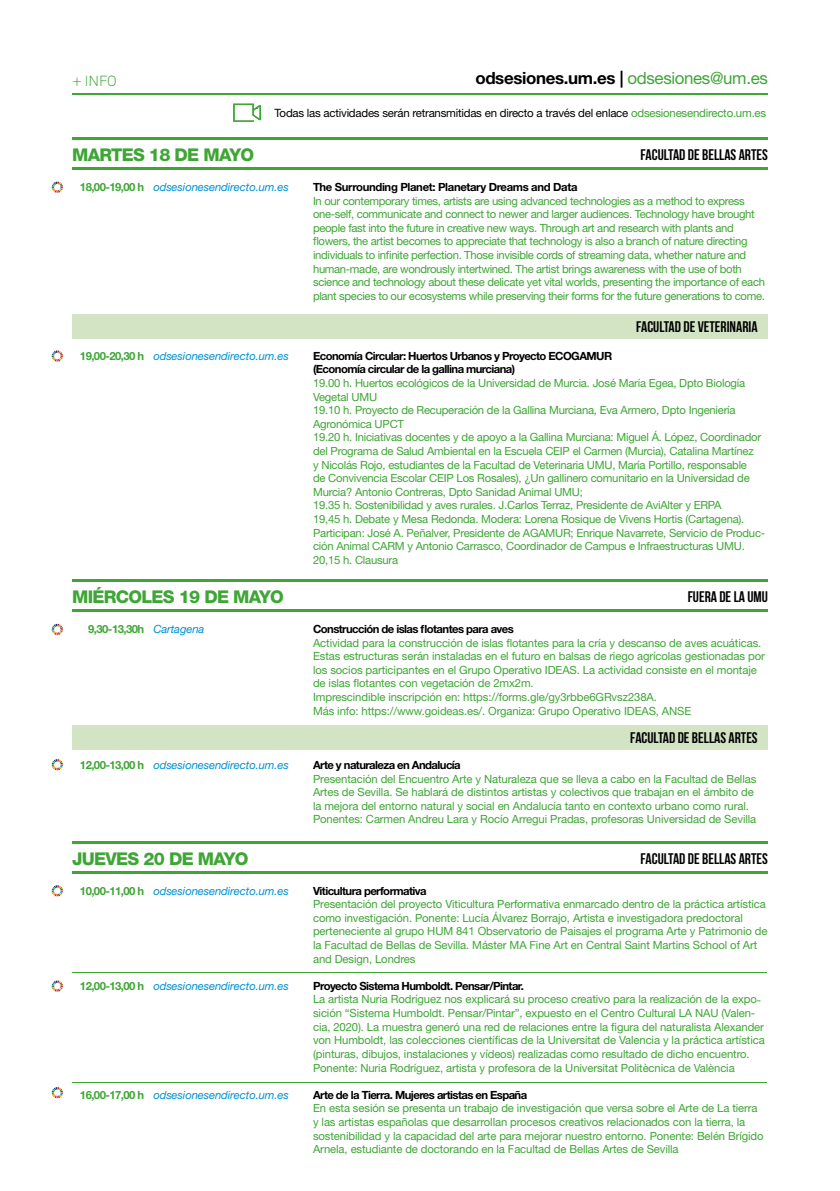
<style>
.page{position:relative;width:840px;height:1191px;background:#fff}
.page>*{position:absolute;margin:0;border:0;box-sizing:border-box;transform-origin:0 0}
.t1{font:800 17.6px "Helvetica Neue LT Std";letter-spacing:-.04em;color:#3ea635}
.t2{font:700 16.8px "Helvetica Neue LT Std";letter-spacing:-.02em;color:#000}
.t3{font:700 15.2px "Bebas Neue";color:#000}
.t4{font:300 14.4px "Akkurat";color:#3ea635}
.t5{font:11.4px "Helvetica Neue LT Std";letter-spacing:-.02em;color:#000}
.t6{font:11.2px/13.6px "Helvetica Neue LT Std";letter-spacing:-.01em;color:#3ea635}
.t7{font:11.2px/13.6px "Helvetica Neue LT Std";letter-spacing:-.03em;color:#3ea635}
.t8{font:700 11.2px/13.6px "Helvetica Neue LT Std";letter-spacing:-.05em;color:#000}
.t9{font:italic 11.2px "Helvetica Neue LT Std";letter-spacing:-.01em;color:#0091d3}
.t10{font:700 11.2px "Helvetica Neue LT Std";letter-spacing:-.05em;color:#3ea635}
.t11{font:700 11.2px "Helvetica Neue LT Std";letter-spacing:-.03em;color:#000}
.s1{font-weight:400;color:#3ea635}
.s2{color:#3ea635}
.s3{font-weight:700;font-style:normal;color:#3ea635}
</style>
<div class="page">
<hr style="left:72px;top:93px;width:695px;height:1px;background:#3ea635">
<svg style="left:233px;top:103px;width:28px;height:19px"></svg>
<div style="left:72px;top:314px;width:695px;height:25px;background:#d2e4c4"></div>
<hr style="left:72px;top:579px;width:695px;height:3px;background:#3ea635">
<hr style="left:72px;top:841px;width:695px;height:2px;background:#3ea635">
<hr style="left:72px;top:610px;width:695px;height:2px;background:#3ea635">
<hr style="left:72px;top:871px;width:695px;height:2px;background:#3ea635">
<div style="left:72px;top:725px;width:695px;height:25px;background:#d2e4c4"></div>
<hr style="left:72px;top:972px;width:693px;height:1px;background:#3ea635">
<hr style="left:72px;top:1082px;width:693px;height:1px;background:#3ea635">
<svg style="left:52px;top:624px;width:11px;height:11px"></svg>
<svg style="left:52px;top:759px;width:11px;height:11px"></svg>
<svg style="left:52px;top:885px;width:11px;height:11px"></svg>
<svg style="left:52px;top:980px;width:11px;height:11px"></svg>
<svg style="left:52px;top:1087px;width:11px;height:11px"></svg>
<hr style="left:72px;top:138px;width:695px;height:2px;background:#3ea635">
<hr style="left:72px;top:168px;width:695px;height:2px;background:#3ea635">
<svg style="left:52px;top:182px;width:11px;height:11px"></svg>
<svg style="left:52px;top:350px;width:11px;height:11px"></svg>
<p class="t4" style="left:72px;top:73px;width:46px">+ INFO</p>
<h2 class="t2" style="left:475px;top:68px;width:294px">odsesiones.um.es | <span class="s1">odsesiones@um.es</span></h2>
<p class="t5" style="left:274px;top:106px;width:493px">Todas las actividades serán retransmitidas en directo a través del enlace <span class="s2">odsesionesendirecto.um.es</span></p>
<h1 class="t1" style="left:72px;top:144px;width:183px">MARTES 18 DE MAYO</h1>
<h3 class="t3" style="left:640px;top:146px;width:129px">FACULTAD DE BELLAS ARTES</h3>
<p class="t9" style="left:80px;top:180px;width:210px"><span class="s3">18,00-19,00 h</span> odsesionesendirecto.um.es</p>
<p class="t11" style="left:313px;top:180px;width:266px">The Surrounding Planet: Planetary Dreams and Data</p>
<p class="t7" style="left:313px;top:194px;width:453px">In our contemporary times, artists are using advanced technologies as a method to express one-self, communicate and connect to newer and larger audiences. Technology have brought people fast into the future in creative new ways. Through art and research with plants and flowers, the artist becomes to appreciate that technology is also a branch of nature directing individuals to infinite perfection. Those invisible cords of streaming data, whether nature and human-made, are wondrously intertwined. The artist brings awareness with the use of both science and technology about these delicate yet vital worlds, presenting the importance of each plant species to our ecosystems while preserving their forms for the future generations to come.</p>
<h3 class="t3" style="left:635px;top:319px;width:123px">FACULTAD DE VETERINARIA</h3>
<p class="t9" style="left:80px;top:349px;width:210px"><span class="s3">19,00-20,30 h</span> odsesionesendirecto.um.es</p>
<p class="t8" style="left:313px;top:349px;width:300px">Economía Circular: Huertos Urbanos y Proyecto ECOGAMUR (Economía circular de la gallina murciana)</p>
<p class="t6" style="left:313px;top:376px;width:453px">19.00 h. Huertos ecológicos de la Universidad de Murcia. José María Egea, Dpto Biología Vegetal UMU<br>19.10 h. Proyecto de Recuperación de la Gallina Murciana, Eva Armero, Dpto Ingeniería Agronómica UPCT<br>19.20 h. Iniciativas docentes y de apoyo a la Gallina Murciana: Miguel Á. López, Coordinador del Programa de Salud Ambiental en la Escuela CEIP el Carmen (Murcia), Catalina Martínez<br>y Nicolás Rojo, estudiantes de la Facultad de Veterinaria UMU, María Portillo, responsable<br>de Convivencia Escolar CEIP Los Rosales), ¿Un gallinero comunitario en la Universidad de Murcia? Antonio Contreras, Dpto Sanidad Animal UMU;<br>19.35 h. Sostenibilidad y aves rurales. J.Carlos Terraz, Presidente de AviAlter y ERPA<br>19,45 h. Debate y Mesa Redonda. Modera: Lorena Rosique de Vivens Hortis (Cartagena).<br>Participan: José A. Peñalver, Presidente de AGAMUR; Enrique Navarrete, Servicio de Produc&shy;ción Animal CARM y Antonio Carrasco, Coordinador de Campus e Infraestructuras UMU.<br>20,15 h. Clausura</p>
<h1 class="t1" style="left:72px;top:586px;width:213px">MIÉRCOLES 19 DE MAYO</h1>
<h3 class="t3" style="left:687px;top:588px;width:82px">FUERA DE LA UMU</h3>
<p class="t10" style="left:88px;top:622px;width:57px">9,30-13,30h</p>
<p class="t9" style="left:153px;top:622px;width:52px">Cartagena</p>
<p class="t8" style="left:313px;top:622px;width:202px">Construcción de islas flotantes para aves</p>
<p class="t6" style="left:313px;top:635px;width:453px">Actividad para la construcción de islas flotantes para la cría y descanso de aves acuáticas.<br>Estas estructuras serán instaladas en el futuro en balsas de riego agrícolas gestionadas por los socios participantes en el Grupo Operativo IDEAS. La actividad consiste en el montaje de islas flotantes con vegetación de 2mx2m.<br>Imprescindible inscripción en: https://forms.gle/gy3rbbe6GRvsz238A.<br>Más info: https://www.goideas.es/. Organiza: Grupo Operativo IDEAS, ANSE</p>
<h3 class="t3" style="left:630px;top:730px;width:129px">FACULTAD DE BELLAS ARTES</h3>
<p class="t10" style="left:80px;top:758px;width:66px">12,00-13,00 h</p>
<p class="t9" style="left:153px;top:758px;width:137px">odsesionesendirecto.um.es</p>
<p class="t8" style="left:313px;top:758px;width:149px">Arte y naturaleza en Andalucía</p>
<p class="t6" style="left:313px;top:771px;width:444px">Presentación del Encuentro Arte y Naturaleza que se lleva a cabo en la Facultad de Bellas Artes de Sevilla. Se hablará de distintos artistas y colectivos que trabajan en el ámbito de la mejora del entorno natural y social en Andalucía tanto en contexto urbano como rural.<br>Ponentes: Carmen Andreu Lara y Rocío Arregui Pradas, profesoras Universidad de Sevilla</p>
<h1 class="t1" style="left:72px;top:848px;width:178px">JUEVES 20 DE MAYO</h1>
<h3 class="t3" style="left:640px;top:850px;width:129px">FACULTAD DE BELLAS ARTES</h3>
<p class="t10" style="left:80px;top:883px;width:66px">10,00-11,00 h</p>
<p class="t9" style="left:153px;top:884px;width:137px">odsesionesendirecto.um.es</p>
<p class="t10" style="left:80px;top:979px;width:66px">12,00-13,00 h</p>
<p class="t9" style="left:153px;top:979px;width:137px">odsesionesendirecto.um.es</p>
<p class="t10" style="left:80px;top:1087px;width:66px">16,00-17,00 h</p>
<p class="t9" style="left:153px;top:1088px;width:137px">odsesionesendirecto.um.es</p>
<p class="t8" style="left:313px;top:883px;width:115px">Viticultura performativa</p>
<p class="t6" style="left:313px;top:897px;width:456px">Presentación del proyecto Viticultura Performativa enmarcado dentro de la práctica artística como investigación. Ponente: Lucía Álvarez Borrajo, Artista e investigadora predoctoral perteneciente al grupo HUM 841 Observatorio de Paisajes el programa Arte y Patrimonio de la Facultad de Bellas de Sevilla. Máster MA Fine Art en Central Saint Martins School of Art and Design, Londres</p>
<p class="t8" style="left:313px;top:978px;width:212px">Proyecto Sistema Humboldt. Pensar/Pintar.</p>
<p class="t6" style="left:313px;top:992px;width:453px">La artista Nuria Rodríguez nos explicará su proceso creativo para la realización de la expo&shy;sición “Sistema Humboldt. Pensar/Pintar”, expuesto en el Centro Cultural LA NAU (Valen&shy;cia, 2020). La muestra generó una red de relaciones entre la figura del naturalista Alexander von Humboldt, las colecciones científicas de la Universitat de Valencia y la práctica artística (pinturas, dibujos, instalaciones y vídeos) realizadas como resultado de dicho encuentro.<br>Ponente: Nuria Rodríguez, artista y profesora de la Universitat Politècnica de València</p>
<p class="t8" style="left:313px;top:1087px;width:215px">Arte de la Tierra. Mujeres artistas en España</p>
<p class="t6" style="left:313px;top:1101px;width:452px">En esta sesión se presenta un trabajo de investigación que versa sobre el Arte de La tierra y las artistas españolas que desarrollan procesos creativos relacionados con la tierra, la sostenibilidad y la capacidad del arte para mejorar nuestro entorno. Ponente: Belén Brígido Arnela, estudiante de doctorando en la Facultad de Bellas Artes de Sevilla</p>
</div>
